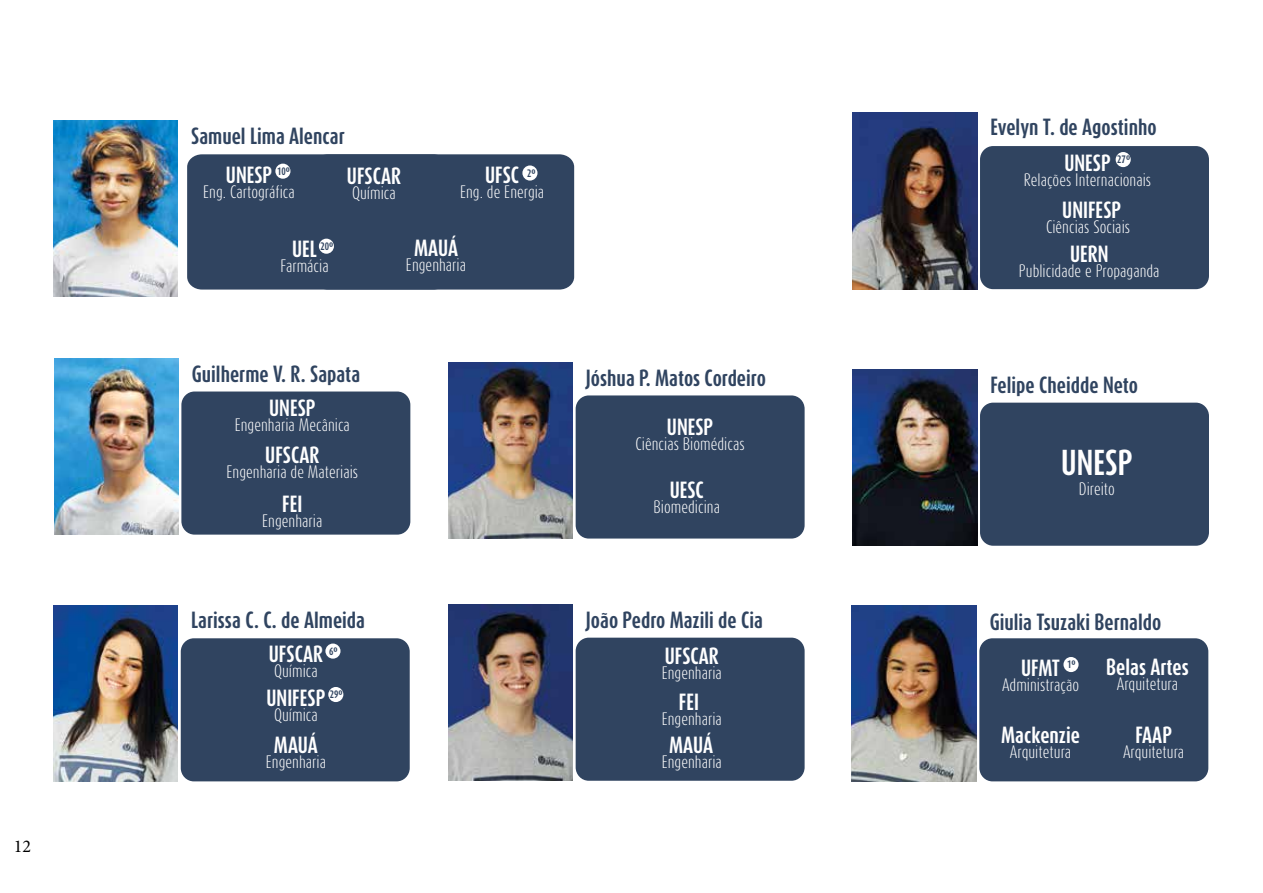
<style>
.page{position:relative;width:1263px;height:893px;background:#fff}
.page>*{position:absolute;margin:0;border:0;box-sizing:border-box;transform-origin:0 0}
.t1{font:700 30px "Dax Compact";color:#fff}
.t2{font:700 19.5px "Dax Compact";color:#304460}
.t3{font:700 19.5px "Dax Compact";color:#fff}
.t4{font:18px "Minion Pro";color:#000}
.t5{font:300 15px "Dax Compact";color:#fff}
.t6{font:700 9px "Dax Compact";color:#304460}
</style>
<div class="page">
<img style="left:853px;top:113px;width:124px;height:176px">
<div style="left:980px;top:146px;width:229px;height:143px;background:#304460;border-radius:13px"></div>
<div style="left:1116px;top:152px;width:15px;height:15px;background:#fff;border-radius:50%"></div>
<img style="left:54px;top:358px;width:125px;height:177px">
<div style="left:181px;top:391px;width:229px;height:144px;background:#304460;border-radius:13px"></div>
<img style="left:53px;top:605px;width:125px;height:176px">
<div style="left:181px;top:638px;width:229px;height:143px;background:#304460;border-radius:13px"></div>
<div style="left:325px;top:643px;width:15px;height:16px;background:#fff;border-radius:50%"></div>
<div style="left:328px;top:687px;width:15px;height:15px;background:#fff;border-radius:50%"></div>
<img style="left:448px;top:362px;width:125px;height:177px">
<div style="left:576px;top:395px;width:229px;height:144px;background:#304460;border-radius:13px"></div>
<img style="left:852px;top:605px;width:124px;height:176px">
<div style="left:979px;top:638px;width:229px;height:143px;background:#304460;border-radius:13px"></div>
<div style="left:1063px;top:657px;width:15px;height:15px;background:#fff;border-radius:50%"></div>
<img style="left:448px;top:604px;width:125px;height:177px">
<div style="left:576px;top:638px;width:229px;height:143px;background:#304460;border-radius:13px"></div>
<img style="left:853px;top:369px;width:124px;height:177px">
<div style="left:980px;top:403px;width:229px;height:143px;background:#304460;border-radius:13px"></div>
<div style="left:187px;top:154px;width:387px;height:136px;background:#304460"></div>
<img style="left:53px;top:120px;width:125px;height:176px">
<div style="left:275px;top:164px;width:15px;height:15px;background:#fff;border-radius:50%"></div>
<div style="left:522px;top:165px;width:15px;height:16px;background:#fff;border-radius:50%"></div>
<div style="left:319px;top:239px;width:15px;height:15px;background:#fff;border-radius:50%"></div>
<p class="t4" style="left:14px;top:834px;width:19px">12</p>
<h2 class="t2" style="left:191px;top:123px;width:155px">Samuel Lima Alencar</h2>
<h2 class="t3" style="left:226px;top:162px;width:48px">UNESP</h2>
<p class="t5" style="left:203px;top:182px;width:93px">Eng. Cartográfica</p>
<p class="t6" style="left:277px;top:165px;width:14px">10º</p>
<h2 class="t3" style="left:485px;top:163px;width:36px">UFSC</h2>
<p class="t5" style="left:460px;top:183px;width:86px">Eng. de Energia</p>
<h2 class="t3" style="left:347px;top:164px;width:56px">UFSCAR</h2>
<p class="t5" style="left:352px;top:183px;width:45px">Química</p>
<p class="t6" style="left:527px;top:167px;width:10px">2º</p>
<h2 class="t3" style="left:292px;top:236px;width:26px">UEL</h2>
<p class="t5" style="left:280px;top:256px;width:50px">Farmácia</p>
<p class="t6" style="left:320px;top:240px;width:14px">20º</p>
<h2 class="t2" style="left:192px;top:361px;width:170px">Guilherme V. R. Sapata</h2>
<h2 class="t3" style="left:269px;top:396px;width:48px">UNESP</h2>
<p class="t5" style="left:235px;top:415px;width:117px">Engenharia Mecânica</p>
<h2 class="t3" style="left:265px;top:442px;width:56px">UFSCAR</h2>
<p class="t5" style="left:226px;top:462px;width:133px">Engenharia de Materiais</p>
<h2 class="t3" style="left:282px;top:491px;width:22px">FEI</h2>
<p class="t5" style="left:262px;top:511px;width:62px">Engenharia</p>
<h2 class="t2" style="left:191px;top:607px;width:176px">Larissa C. C. de Almeida</h2>
<h2 class="t3" style="left:269px;top:641px;width:56px">UFSCAR</h2>
<p class="t5" style="left:274px;top:661px;width:45px">Química</p>
<p class="t6" style="left:329px;top:645px;width:10px">6º</p>
<p class="t6" style="left:330px;top:688px;width:14px">29º</p>
<h2 class="t3" style="left:267px;top:686px;width:60px">UNIFESP</h2>
<p class="t5" style="left:274px;top:705px;width:45px">Química</p>
<h2 class="t3" style="left:274px;top:733px;width:45px">MAUÁ</h2>
<p class="t5" style="left:266px;top:752px;width:62px">Engenharia</p>
<h2 class="t3" style="left:414px;top:236px;width:45px">MAUÁ</h2>
<p class="t5" style="left:406px;top:255px;width:62px">Engenharia</p>
<h2 class="t2" style="left:586px;top:365px;width:181px">Jóshua P. Matos Cordeiro</h2>
<h2 class="t3" style="left:667px;top:414px;width:48px">UNESP</h2>
<p class="t5" style="left:635px;top:434px;width:111px">Ciências Biomédicas</p>
<h2 class="t3" style="left:670px;top:477px;width:36px">UESC</h2>
<p class="t5" style="left:654px;top:497px;width:68px">Biomedicina</p>
<h2 class="t2" style="left:586px;top:608px;width:178px">João Pedro Mazili de Cia</h2>
<h2 class="t3" style="left:665px;top:643px;width:56px">UFSCAR</h2>
<p class="t5" style="left:662px;top:663px;width:62px">Engenharia</p>
<h2 class="t3" style="left:679px;top:689px;width:22px">FEI</h2>
<p class="t5" style="left:662px;top:709px;width:62px">Engenharia</p>
<h2 class="t3" style="left:669px;top:732px;width:45px">MAUÁ</h2>
<p class="t5" style="left:662px;top:752px;width:62px">Engenharia</p>
<h2 class="t2" style="left:990px;top:114px;width:168px">Evelyn T. de Agostinho</h2>
<h2 class="t3" style="left:1064px;top:150px;width:48px">UNESP</h2>
<p class="t5" style="left:1024px;top:170px;width:129px">Relações Internacionais</p>
<p class="t6" style="left:1117px;top:154px;width:14px">27º</p>
<h2 class="t3" style="left:1062px;top:197px;width:60px">UNIFESP</h2>
<p class="t5" style="left:1046px;top:217px;width:86px">Ciências Sociais</p>
<h2 class="t3" style="left:1070px;top:242px;width:40px">UERN</h2>
<p class="t5" style="left:1019px;top:261px;width:142px">Publicidade e Propaganda</p>
<h2 class="t2" style="left:990px;top:373px;width:149px">Felipe Cheidde Neto</h2>
<h1 class="t1" style="left:1061px;top:443px;width:73px">UNESP</h1>
<p class="t5" style="left:1079px;top:479px;width:38px">Direito</p>
<h2 class="t2" style="left:990px;top:609px;width:173px">Giulia Tsuzaki Bernaldo</h2>
<h2 class="t3" style="left:1021px;top:655px;width:40px">UFMT</h2>
<p class="t5" style="left:1002px;top:675px;width:79px">Administração</p>
<p class="t6" style="left:1067px;top:658px;width:10px">1º</p>
<h2 class="t3" style="left:1106px;top:654px;width:84px">Belas Artes</h2>
<p class="t5" style="left:1117px;top:674px;width:63px">Arquitetura</p>
<h2 class="t3" style="left:1001px;top:723px;width:80px">Mackenzie</h2>
<p class="t5" style="left:1010px;top:742px;width:63px">Arquitetura</p>
<h2 class="t3" style="left:1135px;top:723px;width:38px">FAAP</h2>
<p class="t5" style="left:1123px;top:742px;width:63px">Arquitetura</p>
</div>
